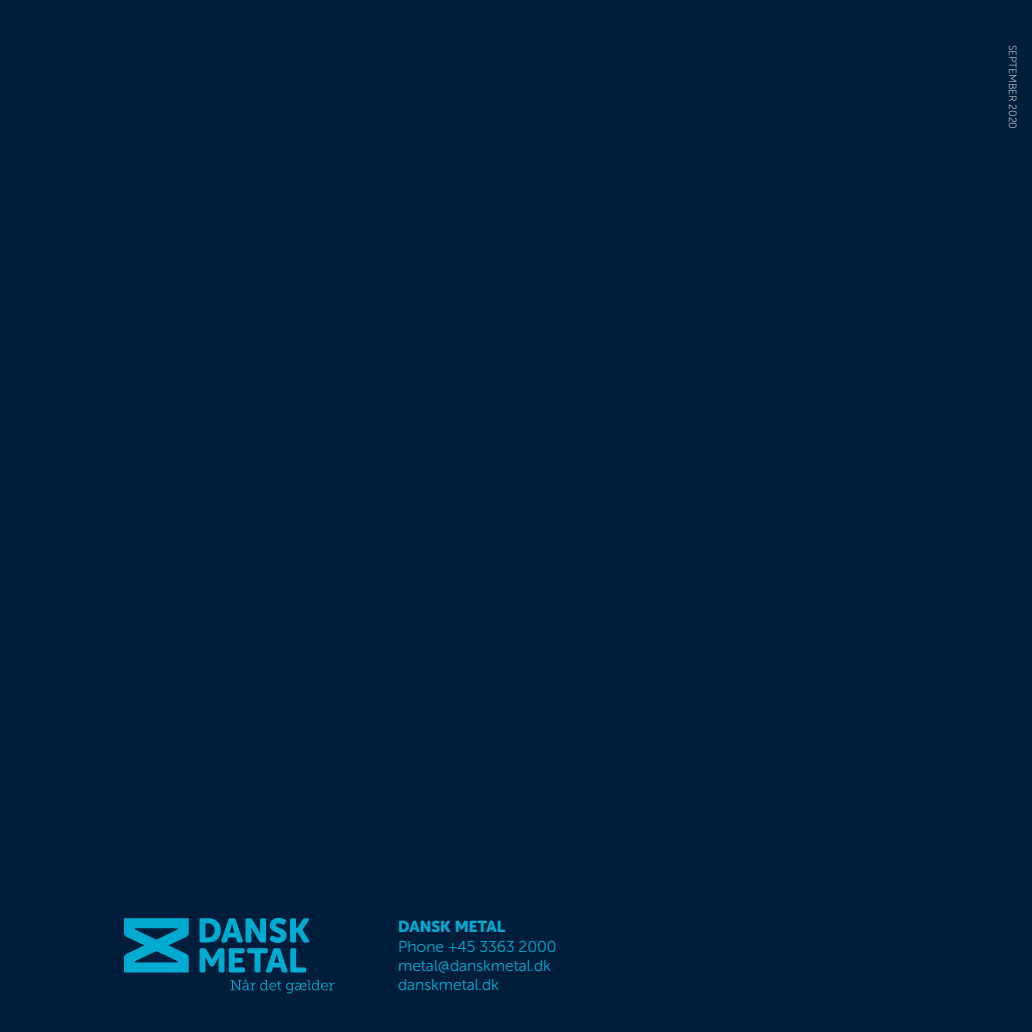
<style>
.page{position:relative;width:1032px;height:1032px;background:#001e3b}
.page>*{position:absolute;margin:0;border:0;box-sizing:border-box;transform-origin:0 0}
.t1{font:15.75px/19.2px "Museo Sans Rounded DM 300";color:#00aad1}
.t2{font:15.75px "Museo Sans Rounded DM 900";color:#00aad1}
.t3{font:10.5px "Museo Sans DM 100";letter-spacing:-.005em;color:#fff}
</style>
<div class="page">
<svg style="left:231px;top:979px;width:103px;height:14px"></svg>
<svg style="left:199px;top:918px;width:111px;height:54px"></svg>
<svg style="left:124px;top:918px;width:65px;height:54px"></svg>
<p class="t2" style="left:398px;top:918px;width:109px">DANSK METAL</p>
<p class="t1" style="left:398px;top:936px;width:160px">Phone +45 3363 2000 metal@danskmetal.dk danskmetal.dk</p>
<p class="t3" style="left:1018px;top:45px;width:86px;rotate:90deg">SEPTEMBER 2020</p>
</div>
